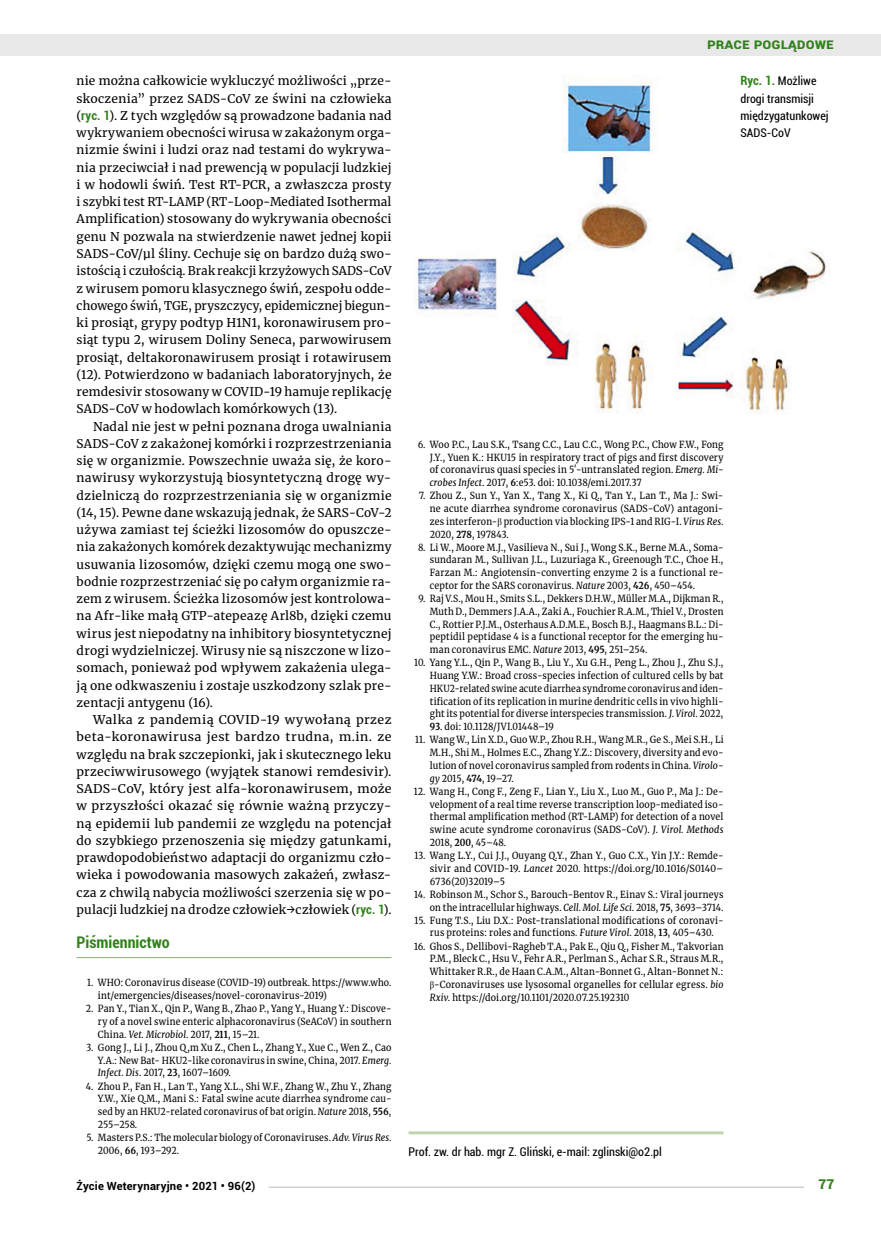
<style>
.page{position:relative;width:881px;height:1234px;background:#fff}
.page>*{position:absolute;margin:0;border:0;box-sizing:border-box;transform-origin:0 0}
.t1{font:700 condensed 16.05px "Roboto";color:#32821c}
.t2{font:700 15px "Roboto";color:#32821c}
.t3{font:900 13.5px "Roboto";color:#32821c}
.t4{font:12px/17.2px "Merriweather";letter-spacing:.015em;color:#000;text-align:justify}
.t5{font:condensed 12px/17.2px "Roboto";color:#000}
.t6{font:700 11.25px "Roboto";letter-spacing:.02em;color:#000}
.t7{font:9.75px/12.8px "Merriweather";letter-spacing:.015em;color:#000;text-align:justify;scale:.9 1}
.t8{font:9.75px/12.8px "Merriweather";letter-spacing:.015em;color:#000;text-align:justify;scale:.89 1}
.s1{font-family:"Roboto";font-weight:700;font-stretch:condensed;font-size:12.75px;color:#32821c}
.s2{font-style:italic}
.s3{font-weight:700}
.s4{font-weight:700;font-size:12.75px;color:#32821c}
.s5{font-family:"Times New Roman"}
</style>
<div class="page">
<hr style="left:77px;top:956px;width:314px;height:1px;background:#96ba7b">
<img style="left:418px;top:76px;width:408px;height:337px">
<hr style="left:408px;top:1131px;width:315px;height:3px;background:#c0d5ad">
<div style="left:0;top:35px;width:880px;height:21px;background:#e8e8e8"></div>
<hr style="left:268px;top:1186px;width:565px;height:1px;background:#d2d1d1">
<div style="left:804px;top:1178px;width:29px;height:15px;background:#fff"></div>
<p class="t4" style="left:77px;top:72px;width:316px">nie można całkowicie wykluczyć możliwości „prze&shy;skoczenia” przez SADS-CoV ze świni na człowieka (<span class="s1">ryc. 1</span>). Z tych względów są prowadzone badania nad wykrywaniem obecności wirusa w zakażonym orga&shy;nizmie świni i ludzi oraz nad testami do wykrywa&shy;nia przeciwciał i nad prewencją w populacji ludzkiej i w hodowli świń. Test RT-PCR, a zwłaszcza prosty i szybki test RT-LAMP (RT-Loop-Mediated Isothermal Amplification) stosowany do wykrywania obecności genu N pozwala na stwierdzenie nawet jednej kopii SADS-CoV/μl śliny. Cechuje się on bardzo dużą swo&shy;istością i czułością. Brak reakcji krzyżowych SADS-CoV z wirusem pomoru klasycznego świń, zespołu odde&shy;chowego świń, TGE, pryszczycy, epidemicznej biegun&shy;ki prosiąt, grypy podtyp H1N1, koronawirusem pro&shy;siąt typu 2, wirusem Doliny Seneca, parwowirusem prosiąt, deltakoronawirusem prosiąt i rotawirusem (12). Potwierdzono w badaniach laboratoryjnych, że remdesivir stosowany w COVID-19 hamuje replikację SADS-CoV w hodowlach komórkowych (13).</p>
<p class="t4" style="left:77px;top:417px;width:316px;text-indent:16px">Nadal nie jest w pełni poznana droga uwalniania SADS-CoV z zakażonej komórki i rozprzestrzeniania się w organizmie. Powszechnie uważa się, że koro&shy;nawirusy wykorzystują biosyntetyczną drogę wy&shy;dzielniczą do rozprzestrzeniania się w organizmie (14, 15). Pewne dane wskazują jednak, że SARS-CoV‑2 używa zamiast tej ścieżki lizosomów do opuszcze&shy;nia zakażonych komórek dezaktywując mechanizmy usuwania lizosomów, dzięki czemu mogą one swo&shy;bodnie rozprzestrzeniać się po całym organizmie ra&shy;zem z wirusem. Ścieżka lizosomów jest kontrolowa&shy;na Afr-like małą GTP-atepeazę Arl8b, dzięki czemu wirus jest niepodatny na inhibitory biosyntetycznej drogi wydzielniczej. Wirusy nie są niszczone w lizo&shy;somach, ponieważ pod wpływem zakażenia ulega&shy;ją one odkwaszeniu i zostaje uszkodzony szlak pre&shy;zentacji antygenu (16).</p>
<p class="t4" style="left:77px;top:710px;width:316px;text-indent:16px">Walka z pandemią COVID-19 wywołaną przez beta-koronawirusa jest bardzo trudna, m.in. ze względu na brak szczepionki, jak i skutecznego leku przeciwwirusowego (wyjątek stanowi remdesivir).<br>SADS-CoV, który jest alfa-koronawirusem, może w przyszłości okazać się równie ważną przyczy&shy;ną epidemii lub pandemii ze względu na potencjał do szybkiego przenoszenia się między gatunkami, prawdopodobieństwo adaptacji do organizmu czło&shy;wieka i powodowania masowych zakażeń, zwłasz&shy;cza z chwilą nabycia możliwości szerzenia się w po&shy;pulacji ludzkiej na drodze człowiek→człowiek (<span class="s1">ryc. 1</span>).</p>
<h1 class="t1" style="left:77px;top:931px;width:95px">Piśmiennictwo</h1>
<p class="t7" style="left:98px;top:975px;width:327px;text-indent:-11px">1. WHO: Coronavirus disease (COVID-19) outbreak. https://www.who. int/emergencies/diseases/novel-coronavirus-2019)</p>
<p class="t7" style="left:98px;top:1001px;width:327px;text-indent:-12px">2. Pan Y., Tian X., Qin P., Wang B., Zhao P., Yang Y., Huang Y.: Discove&shy;ry of a novel swine enteric alphacoronavirus (SeACoV) in southern China. <span class="s2">Vet. Microbiol</span>. 2017, <span class="s3">211</span>, 15–21.</p>
<p class="t7" style="left:98px;top:1040px;width:328px;text-indent:-12px">3. Gong J., Li J., Zhou Q,m Xu Z., Chen L., Zhang Y., Xue C., Wen Z., Cao Y.A.: New Bat- HKU2-like coronavirus in swine, China, 2017. <span class="s2">Emerg.<br>Infect. Dis</span>. 2017, <span class="s3">23</span>, 1607–1609.</p>
<p class="t7" style="left:98px;top:1079px;width:328px;text-indent:-12px">4. Zhou P., Fan H., Lan T., Yang X.L., Shi W.F., Zhang W., Zhu Y., Zhang Y.W., Xie Q.M., Mani S.: Fatal swine acute diarrhea syndrome cau&shy;sed by an HKU2-related coronavirus of bat origin. <span class="s2">Nature</span> 2018, <span class="s3">556</span>, 255–258.</p>
<p class="t8" style="left:98px;top:1130px;width:331px;text-indent:-12px">5. Masters P.S.: The molecular biology of Coronaviruses. <span class="s2">Adv. Virus Res</span>.<br>2006, <span class="s3">66</span>, 193–292.</p>
<h2 class="t2" style="left:707px;top:33px;width:128px">Prace poglądowe</h2>
<p class="t5" style="left:740px;top:72px;width:90px"><span class="s4">Ryc. 1.</span> Możliwe drogi transmisji międzygatunkowej<br>SADS‑CoV</p>
<p class="t7" style="left:429px;top:437px;width:327px;text-indent:-12px">6. Woo P.C., Lau S.K., Tsang C.C., Lau C.C., Wong P.C., Chow F.W., Fong J.Y., Yuen K.: HKU15 in respiratory tract of pigs and first discovery of coronavirus quasi species in 5′-untranslated region. <span class="s2">Emerg. Mi&shy;crobes Infect</span>. 2017, <span class="s3">6</span>:e53. doi: 10.1038/emi.2017.37</p>
<p class="t7" style="left:429px;top:489px;width:327px;text-indent:-11px">7. Zhou Z., Sun Y., Yan X., Tang X., Ki Q., Tan Y., Lan T., Ma J.: Swi&shy;ne acute diarrhea syndrome coronavirus (SADS-CoV) antagoni&shy;zes interferon-<span class="s5">β</span> production via blocking IPS-1 and RIG-I. <span class="s2">Virus Res.<br></span>2020, <span class="s3">278</span>, 197843.</p>
<p class="t7" style="left:429px;top:540px;width:327px;text-indent:-12px">8. Li W., Moore M.J., Vasilieva N., Sui J., Wong S.K., Berne M.A., Soma&shy;sundaran M., Sullivan J.L., Luzuriaga K., Greenough T.C., Choe H., Farzan M.: Angiotensin-converting enzyme 2 is a functional re&shy;ceptor for the SARS coronavirus. <span class="s2">Nature</span> 2003, <span class="s3">426</span>, 450–454.</p>
<p class="t8" style="left:429px;top:592px;width:331px;text-indent:-11px">9. Raj V.S., Mou H., Smits S.L., Dekkers D.H.W., Müller M.A., Dijkman R., Muth D., Demmers J.A.A., Zaki A., Fouchier R.A.M., Thiel V., Drosten C., Rottier P.J.M., Osterhaus A.D.M.E., Bosch B.J., Haagmans B.L.: Di&shy;peptidil peptidase 4 is a functional receptor for the emerging hu&shy;man coronavirus EMC. <span class="s2">Nature</span> 2013, <span class="s3">495</span>, 251–254.</p>
<p class="t7" style="left:429px;top:656px;width:328px;text-indent:-16px">10. Yang Y.L., Qin P., Wang B., Liu Y., Xu G.H., Peng L., Zhou J., Zhu S.J., Huang Y.W.: Broad cross-species infection of cultured cells by bat HKU2-related swine acute diarrhea syndrome coronavirus and iden&shy;tification of its replication in murine dendritic cells in vivo highli&shy;ght its potential for diverse interspecies transmission. <span class="s2">J. Virol</span>. 2022,</p>
<p class="t7" style="left:429px;top:719px;width:139px"><span class="s3">93</span>. doi: 10.1128/JVI.01448–19</p>
<p class="t8" style="left:429px;top:733px;width:331px;text-indent:-15px">11. Wang W., Lin X.D., Guo W.P., Zhou R.H., Wang M.R., Ge S., Mei S.H., Li M.H., Shi M., Holmes E.C., Zhang Y.Z.: Discovery, diversity and evo&shy;lution of novel coronavirus sampled from rodents in China. <span class="s2">Virolo&shy;gy</span> 2015, <span class="s3">474</span>, 19–27.</p>
<p class="t7" style="left:429px;top:784px;width:327px;text-indent:-16px">12. Wang H., Cong F., Zeng F., Lian Y., Liu X., Luo M., Guo P., Ma J.: De&shy;velopment of a real time reverse transcription loop-mediated iso&shy;thermal amplification method (RT-LAMP) for detection of a novel swine acute syndrome coronavirus (SADS-CoV). <span class="s2">J. Virol. Methods </span>2018, <span class="s3">200</span>, 45–48.</p>
<p class="t7" style="left:429px;top:848px;width:327px;text-indent:-15px">13. Wang L.Y., Cui J.J., Ouyang Q.Y., Zhan Y., Guo C.X., Yin J.Y.: Remde&shy;sivir and COVID-19. <span class="s2">Lancet</span> 2020. https://doi.org/10.1016/S0140– 6736(20)32019–5</p>
<p class="t7" style="left:414px;top:887px;width:345px;text-align:right">14. Robinson M., Schor S., Barouch-Bentov R., Einav S.: Viral journeys on the intracellular highways. <span class="s2">Cell. Mol. Life Sci</span>. 2018, <span class="s3">75</span>, 3693–3714.</p>
<p class="t7" style="left:414px;top:913px;width:345px;text-align:center">15. Fung T.S., Liu D.X.: Post-translational modifications of coronavi&shy;rus proteins: roles and functions<span class="s2">. Future Virol</span>. 2018, <span class="s3">13</span>, 405–430.</p>
<p class="t7" style="left:429px;top:939px;width:328px;text-indent:-16px">16. Ghos S., Dellibovi-Ragheb T.A., Pak E., Qiu Q., Fisher M., Takvorian P.M., Bleck C., Hsu V., Fehr A.R., Perlman S., Achar S.R., Straus M.R., Whittaker R.R., de Haan C.A.M., Altan-Bonnet G., Altan-Bonnet N.: <span class="s5">β</span>-Coronaviruses use lysosomal organelles for cellular egress. <span class="s2">bio Rxiv</span>. https://doi.org/10.1101/2020.07.25.192310</p>
<p class="t5" style="left:408px;top:1141px;width:255px">Prof. zw. dr hab. mgr Z. Gliński, e-mail: zglinski@o2.pl</p>
<p class="t6" style="left:77px;top:1177px;width:180px">Życie Weterynaryjne • 2021 • 96(2)</p>
<h3 class="t3" style="left:818px;top:1174px;width:17px">77</h3>
</div>
